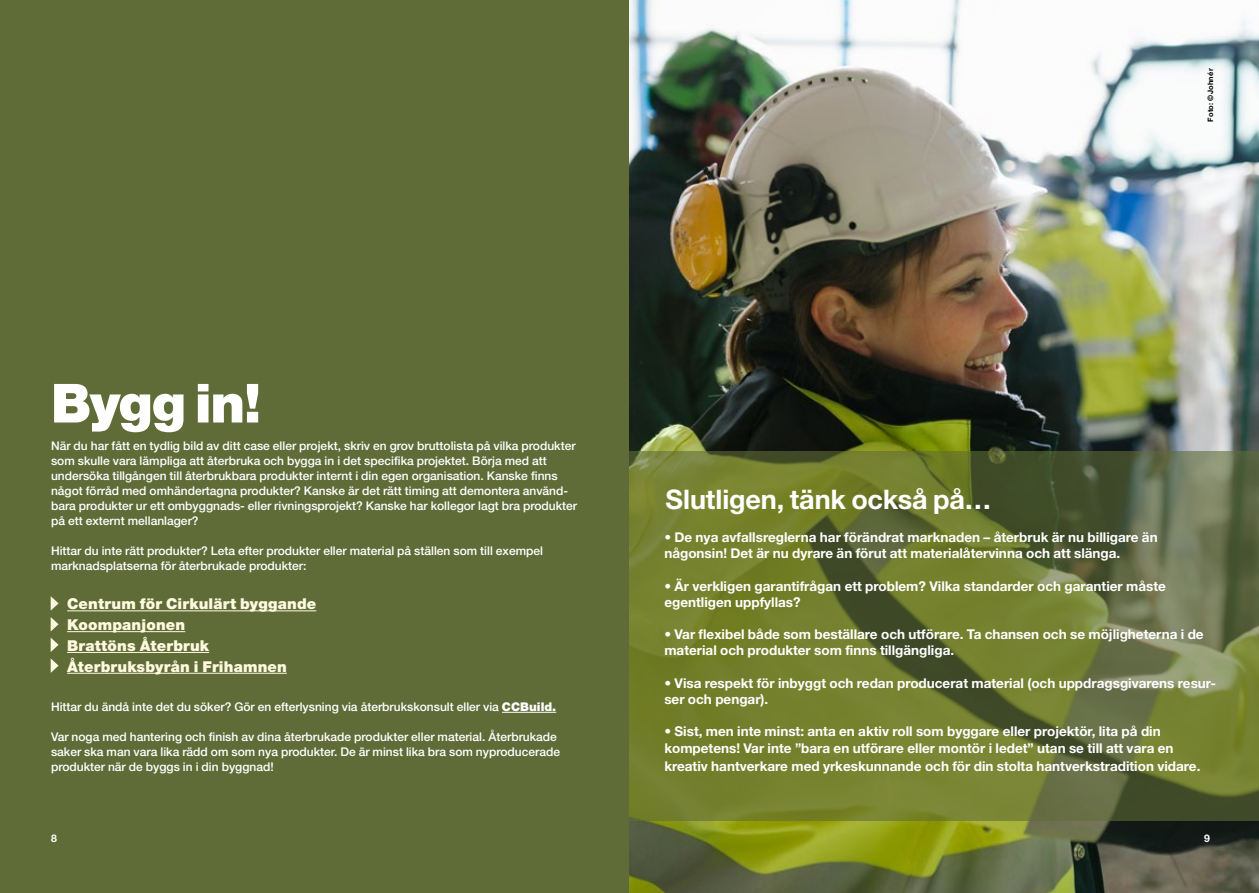
<style>
.page{position:relative;width:1259px;height:893px;background:#fff}
.page>*{position:absolute;margin:0;border:0;box-sizing:border-box;transform-origin:0 0}
.t1{font:900 54px "Helvetica Neue LT Std";letter-spacing:-.02em;color:#fff}
.t2{font:700 27px "Helvetica Neue LT Std";letter-spacing:-.005em;color:#fff}
.t3{font:900 15px/20.9px "Helvetica Neue LT Std";letter-spacing:.01em;color:#fefae0}
.t4{font:700 13.5px/16.2px "Helvetica Neue LT Std";color:#fff}
.t5{font:500 12px/15px "Helvetica Neue LT Std";color:#fff}
.t6{font:700 10.5px "Helvetica Neue LT Std";color:#fff}
.t7{font:700 7.5px "Helvetica Neue LT Std";letter-spacing:.025em;color:#000}
.s1{font-weight:900}
</style>
<div class="page">
<div style="left:0;top:0;width:629px;height:893px;background:#606c38"></div>
<img style="left:629px;top:0;width:630px;height:893px">
<svg style="left:629px;top:452px;width:630px;height:369px;background:#6b7634"></svg>
<hr style="left:502px;top:712px;width:54px;height:1px;background:#fff">
<hr style="left:67px;top:610px;width:249px;height:1px;background:#fefae0">
<hr style="left:67px;top:631px;width:118px;height:1px;background:#fefae0">
<hr style="left:67px;top:652px;width:142px;height:1px;background:#fefae0">
<hr style="left:67px;top:673px;width:220px;height:1px;background:#fefae0">
<svg style="left:51px;top:596px;width:8px;height:15px"></svg>
<svg style="left:51px;top:638px;width:8px;height:14px"></svg>
<svg style="left:51px;top:617px;width:8px;height:14px"></svg>
<svg style="left:51px;top:659px;width:8px;height:14px"></svg>
<p class="t7" style="left:1206px;top:122px;width:55px;rotate:-90deg">Foto: ©Johnér</p>
<h1 class="t1" style="left:51px;top:371px;width:211px">Bygg in!</h1>
<p class="t5" style="left:51px;top:438px;width:527px">När du har fått en tydlig bild av ditt case eller projekt, skriv en grov bruttolista på vilka produkter som skulle vara lämpliga att återbruka och bygga in i det specifika projektet. Börja med att undersöka tillgången till återbrukbara produkter internt i din egen organisation. Kanske finns något förråd med omhändertagna produkter? Kanske är det rätt timing att demontera använd&shy;bara produkter ur ett ombyggnads- eller rivningsprojekt? Kanske har kollegor lagt bra produkter på ett externt mellanlager?</p>
<p class="t5" style="left:51px;top:543px;width:493px">Hittar du inte rätt produkter? Leta efter produkter eller material på ställen som till exempel marknadsplatserna för återbrukade produkter:</p>
<p class="t3" style="left:67px;top:593px;width:251px">Centrum för Cirkulärt byggande<br>Koompanjonen<br>Brattöns Återbruk<br>Återbruksbyrån i Frihamnen</p>
<p class="t5" style="left:51px;top:699px;width:507px">Hittar du ändå inte det du söker? Gör en efterlysning via återbrukskonsult eller via <span class="s1">CCBuild.</span></p>
<p class="t5" style="left:51px;top:729px;width:510px">Var noga med hantering och finish av dina återbrukade produkter eller material. Återbrukade saker ska man vara lika rädd om som nya produkter. De är minst lika bra som nyproducerade produkter när de byggs in i din byggnad!</p>
<h2 class="t2" style="left:665px;top:483px;width:327px">Slutligen, tänk också på…</h2>
<p class="t4" style="left:664px;top:529px;width:495px">• De nya avfallsreglerna har förändrat marknaden – återbruk är nu billigare än någonsin! Det är nu dyrare än förut att materialåtervinna och att slänga.</p>
<p class="t4" style="left:664px;top:577px;width:503px">• Är verkligen garantifrågan ett problem? Vilka standarder och garantier måste egentligen uppfyllas?</p>
<p class="t4" style="left:664px;top:626px;width:541px">• Var flexibel både som beställare och utförare. Ta chansen och se möjligheterna i de material och produkter som finns tillgängliga.</p>
<p class="t4" style="left:664px;top:675px;width:553px">• Visa respekt för inbyggt och redan producerat material (och uppdragsgivarens resur&shy;ser och pengar).</p>
<p class="t4" style="left:664px;top:723px;width:511px">• Sist, men inte minst: anta en aktiv roll som byggare eller projektör, lita på din kompetens! Var inte ”bara en utförare eller montör i ledet” utan se till att vara en</p>
<p class="t4" style="left:664px;top:757px;width:537px">kreativ hantverkare med yrkeskunnande och för din stolta hantverkstradition vidare.</p>
<p class="t6" style="left:51px;top:832px;width:7px">8</p>
<p class="t6" style="left:1204px;top:832px;width:7px">9</p>
</div>
